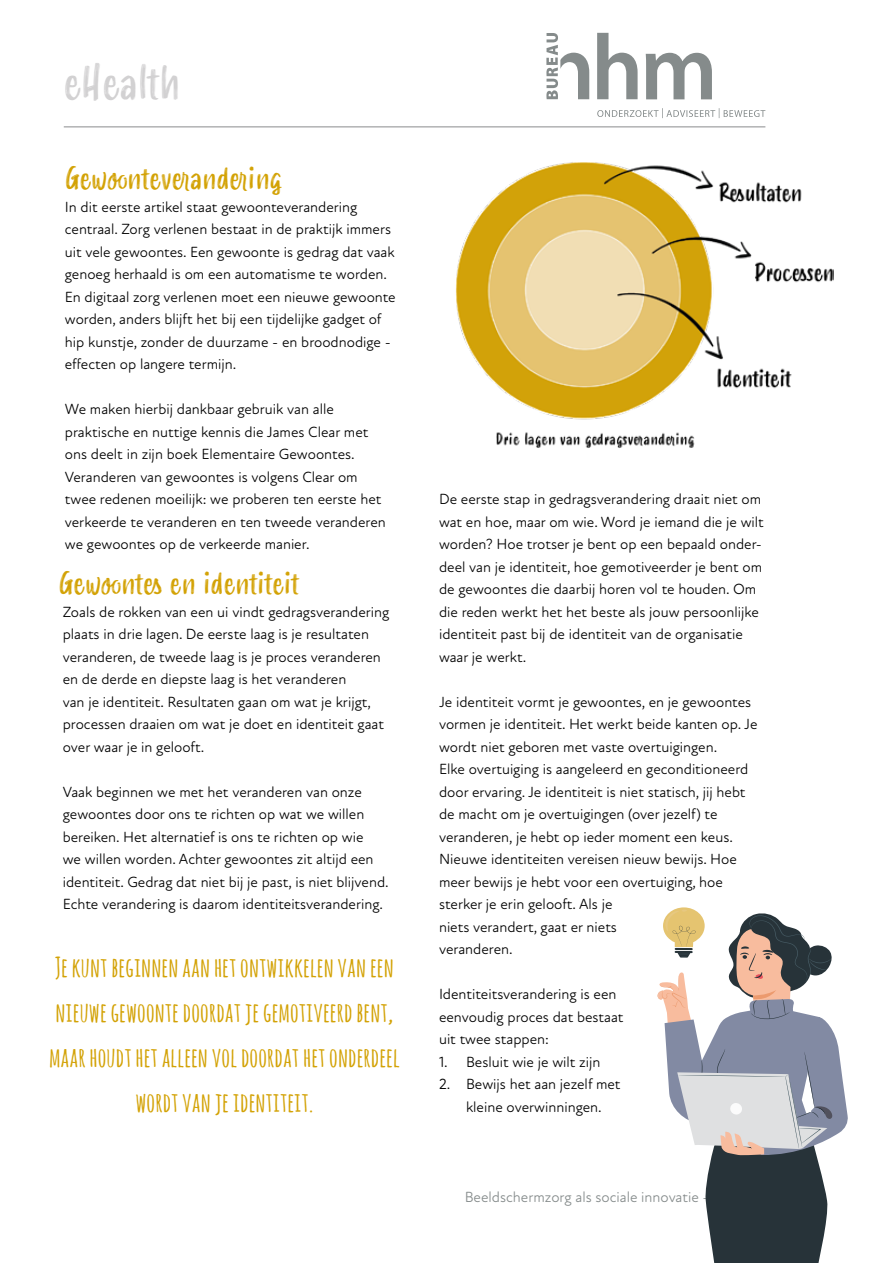
<style>
.page{position:relative;width:893px;height:1263px;background:#fff}
.page>*{position:absolute;margin:0;border:0;box-sizing:border-box;transform-origin:0 0}
.t1{font:45px "Smoothy";color:#d2d1d2}
.t2{font:30px "Smoothy";color:#d3a205}
.t3{font:700 27px/45px "Amatic SC";color:#d3a205;text-align:center}
.t4{font:15px/22.5px "Atten Round New";color:#000}
.t5{font:15px "Atten Round New";color:#858b8b}
</style>
<div class="page">
<svg style="left:597px;top:108px;width:168px;height:10px"></svg>
<svg style="left:597px;top:33px;width:41px;height:66px"></svg>
<svg style="left:646px;top:53px;width:66px;height:46px"></svg>
<svg style="left:546px;top:33px;width:43px;height:66px"></svg>
<hr style="left:64px;top:126px;width:701px;height:2px;background:#b1b2b3">
<svg style="left:657px;top:907px;width:191px;height:356px"></svg>
<img style="left:456px;top:162px;width:377px;height:286px">
<h1 class="t1" style="left:64px;top:50px;width:118px">eHealth</h1>
<h2 class="t2" style="left:65px;top:156px;width:218px">Gewoonteverandering</h2>
<p class="t4" style="left:65px;top:195px;width:332px">In dit eerste artikel staat gewoonteverandering centraal. Zorg verlenen bestaat in de praktijk immers uit vele gewoontes. Een gewoonte is gedrag dat vaak genoeg herhaald is om een automatisme te worden.<br>En digitaal zorg verlenen moet een nieuwe gewoonte worden, anders blijft het bij een tijdelijke gadget of hip kunstje, zonder de duurzame - en broodnodige - effecten op langere termijn.</p>
<p class="t4" style="left:65px;top:398px;width:322px">We maken hierbij dankbaar gebruik van alle praktische en nuttige kennis die James Clear met ons deelt in zijn boek Elementaire Gewoontes.<br>Veranderen van gewoontes is volgens Clear om twee redenen moeilijk: we proberen ten eerste het verkeerde te veranderen en ten tweede veranderen we gewoontes op de verkeerde manier.</p>
<h2 class="t2" style="left:59px;top:561px;width:242px">Gewoontes en identiteit</h2>
<p class="t4" style="left:63px;top:600px;width:328px">Zoals de rokken van een ui vindt gedragsverandering plaats in drie lagen. De eerste laag is je resultaten veranderen, de tweede laag is je proces veranderen en de derde en diepste laag is het veranderen<br>van je identiteit. Resultaten gaan om wat je krijgt, processen draaien om wat je doet en identiteit gaat over waar je in gelooft.</p>
<p class="t4" style="left:63px;top:780px;width:327px">Vaak beginnen we met het veranderen van onze gewoontes door ons te richten op wat we willen bereiken. Het alternatief is ons te richten op wie<br>we willen worden. Achter gewoontes zit altijd een identiteit. Gedrag dat niet bij je past, is niet blijvend.<br>Echte verandering is daarom identiteitsverandering.</p>
<h3 class="t3" style="left:49px;top:943px;width:352px">JE KUNT BEGINNEN AAN HET ONTWIKKELEN VAN EEN NIEUWE GEWOONTE DOORDAT JE GEMOTIVEERD BENT, MAAR HOUDT HET ALLEEN VOL DOORDAT HET ONDERDEEL WORDT VAN JE IDENTITEIT.</h3>
<p class="t4" style="left:439px;top:488px;width:326px">De eerste stap in gedragsverandering draait niet om wat en hoe, maar om wie. Word je iemand die je wilt worden? Hoe trotser je bent op een bepaald onder&shy;deel van je identiteit, hoe gemotiveerder je bent om de gewoontes die daarbij horen vol te houden. Om die reden werkt het het beste als jouw persoonlijke identiteit past bij de identiteit van de organisatie waar je werkt.</p>
<p class="t4" style="left:439px;top:690px;width:320px">Je identiteit vormt je gewoontes, en je gewoontes vormen je identiteit. Het werkt beide kanten op. Je wordt niet geboren met vaste overtuigingen.<br>Elke overtuiging is aangeleerd en geconditioneerd door ervaring. Je identiteit is niet statisch, jij hebt de macht om je overtuigingen (over jezelf) te veranderen, je hebt op ieder moment een keus.<br>Nieuwe identiteiten vereisen nieuw bewijs. Hoe meer bewijs je hebt voor een overtuiging, hoe sterker je erin gelooft. Als je<br>niets verandert, gaat er niets<br>veranderen.</p>
<p class="t4" style="left:439px;top:983px;width:186px">Identiteitsverandering is een eenvoudig proces dat bestaat uit twee stappen:</p>
<p class="t4" style="left:439px;top:1050px;width:163px">1. Besluit wie je wilt zijn</p>
<p class="t4" style="left:439px;top:1073px;width:183px;text-align:center">2. Bewijs het aan jezelf met kleine overwinningen.</p>
<p class="t5" style="left:465px;top:1188px;width:301px">Beeldschermzorg als sociale innovatie - pagina 3</p>
</div>
